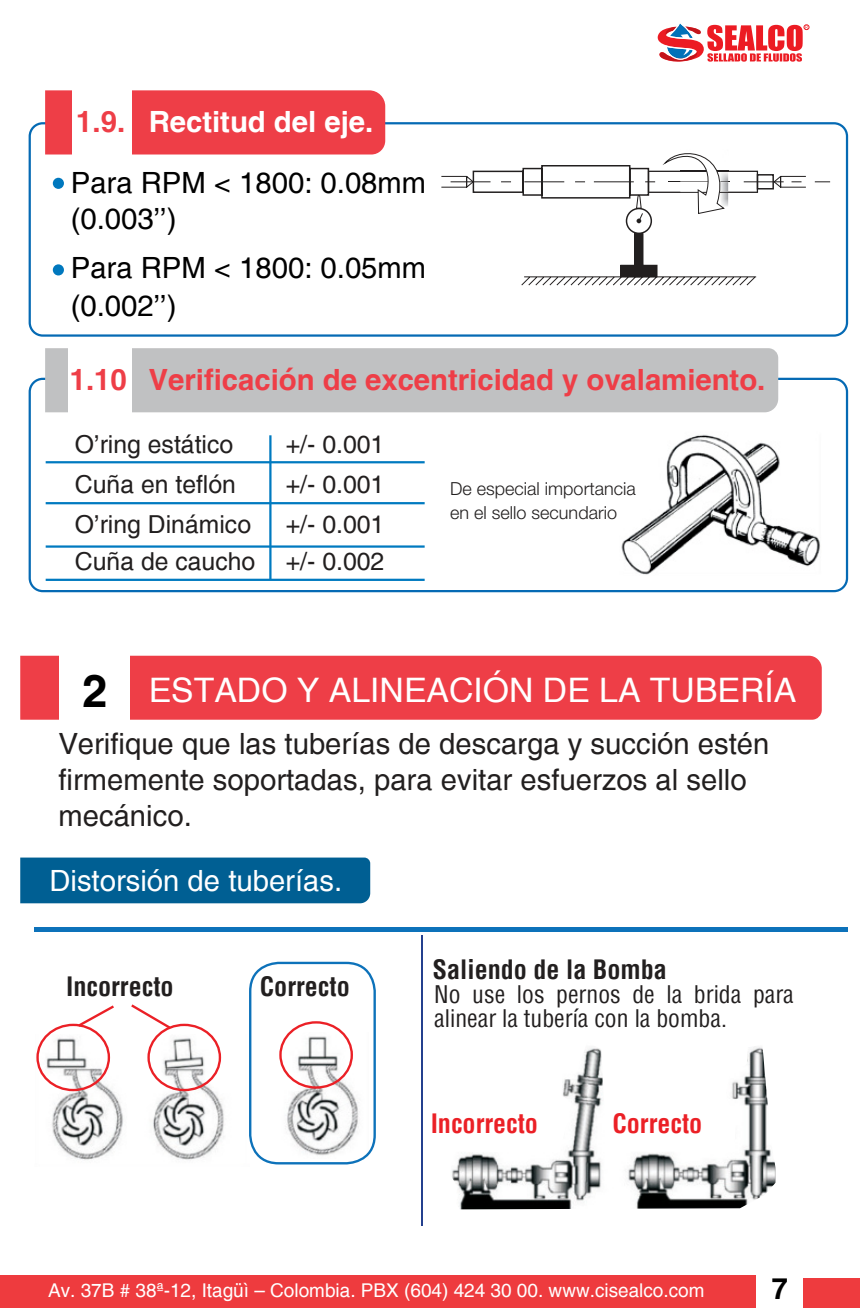
<style>
.page{position:relative;width:860px;height:1308px;background:#fff}
.page>*{position:absolute;margin:0;border:0;box-sizing:border-box;transform-origin:0 0}
.t1{font:33.75px "Helvetica";color:#fff}
.t2{font:condensed 32.4px "Helvetica";letter-spacing:-.03em;color:#221f1f}
.t3{font:29.25px/36px "Helvetica";color:#221f1f}
.t4{font:29.25px/60.3px "Helvetica";color:#000}
.t5{font:700 29.25px "Helvetica";color:#ee3e47}
.t6{font:29.25px "Helvetica";color:#fff}
.t7{font:700 29.25px "Helvetica";color:#000}
.t8{font:700 condensed 26.1px "Helvetica";color:#221f1f}
.t9{font:700 condensed 26.1px "Helvetica";color:#eb2026}
.t10{font:24.75px/39.6px "Helvetica";color:#221f1f}
.t11{font:condensed 23.62px/23.6px "Helvetica";color:#221f1f}
.t12{font:18.9px "Helvetica";color:#fff}
.t13{font:300 18px/24.8px "Helvetica Neue";color:#221f1f}
.s1{font-weight:700;color:#ee3e47}
.s2{font-weight:700;color:#fff}
.s3{font-weight:700;font-size:45px;color:#000}
</style>
<div class="page">
<div style="left:29px;top:122px;width:818px;height:215px;border:2px solid #056ab4;border-radius:13px"></div>
<div style="left:45px;top:90px;width:340px;height:64px;background:#ee3e47"></div>
<div style="left:72px;top:83px;width:59px;height:89px;background:#fff"></div>
<div style="left:53px;top:178px;width:11px;height:11px;background:#0078be;border-radius:50%"></div>
<div style="left:53px;top:264px;width:11px;height:11px;background:#0078be;border-radius:50%"></div>
<svg style="left:814px;top:181px;width:15px;height:1px"></svg>
<div style="left:625px;top:208px;width:26px;height:26px;border:1px solid #221f1f;border-radius:50%"></div>
<div style="left:634px;top:234px;width:8px;height:31px;background:#221f1f"></div>
<div style="left:634px;top:233px;width:9px;height:33px;border:1px solid #221f1f"></div>
<div style="left:620px;top:265px;width:36px;height:12px;background:#221f1f"></div>
<svg style="left:441px;top:153px;width:365px;height:70px"></svg>
<svg style="left:521px;top:276px;width:235px;height:10px"></svg>
<div style="left:29px;top:378px;width:818px;height:214px;border:2px solid #056ab4;border-radius:13px"></div>
<div style="left:45px;top:348px;width:733px;height:64px;background:#c0c1c2"></div>
<div style="left:67px;top:340px;width:64px;height:90px;background:#fff"></div>
<hr style="left:269px;top:435px;width:2px;height:145px;background:#007ac0">
<hr style="left:46px;top:502px;width:378px;height:2px;background:#007ac0">
<hr style="left:46px;top:461px;width:378px;height:2px;background:#007ac0">
<hr style="left:46px;top:545px;width:378px;height:3px;background:#007ac0">
<hr style="left:46px;top:579px;width:378px;height:2px;background:#007ac0">
<img style="left:621px;top:434px;width:199px;height:141px">
<div style="left:20px;top:656px;width:801px;height:64px;background:#ee3e47"></div>
<div style="left:59px;top:651px;width:70px;height:77px;background:#fff"></div>
<div style="left:20px;top:857px;width:350px;height:46px;background:#005f93"></div>
<div style="left:34px;top:927px;width:812px;height:5px;background:#0d72ba"></div>
<hr style="left:421px;top:935px;width:1px;height:290px;background:#24408e">
<img style="left:37px;top:1035px;width:187px;height:125px">
<img style="left:281px;top:1032px;width:87px;height:126px">
<div style="left:36px;top:1024px;width:74px;height:67px;border:2px solid #eb2026;border-radius:50%"></div>
<div style="left:147px;top:1024px;width:74px;height:67px;border:2px solid #eb2026;border-radius:50%"></div>
<div style="left:279px;top:1021px;width:74px;height:68px;border:2px solid #eb2026;border-radius:50%"></div>
<svg style="left:75px;top:1005px;width:39px;height:24px"></svg>
<svg style="left:131px;top:1004px;width:42px;height:27px"></svg>
<div style="left:249px;top:962px;width:127px;height:202px;border:2px solid #0d72ba;border-radius:28px"></div>
<img style="left:452px;top:1046px;width:323px;height:163px">
<div style="left:0;top:1276px;width:755px;height:32px;background:#ee3b3e"></div>
<div style="left:803px;top:1278px;width:56px;height:30px;background:#ee3b3e"></div>
<svg style="left:657px;top:23px;width:151px;height:39px"></svg>
<p class="t4" style="left:71px;top:94px;width:357px"><span class="s1">1.9.</span> <span class="s2">Rectitud del eje.<br></span>Para RPM &lt; 1800: 0.08mm</p>
<p class="t4" style="left:71px;top:196px;width:357px;line-height:49.5px">(0.003’’)<br>Para RPM &lt; 1800: 0.05mm</p>
<p class="t4" style="left:71px;top:278px;width:107px">(0.002’’)</p>
<p class="t2" style="left:194px;top:261px;width:293px">1800: 0.05mm (0.002’’)</p>
<p class="t5" style="left:70px;top:368px;width:696px">1.10 Verificación de excentricidad y ovalamiento.</p>
<p class="t10" style="left:75px;top:427px;width:160px">O’ring estático</p>
<p class="t10" style="left:286px;top:427px;width:100px">+/- 0.001</p>
<p class="t10" style="left:75px;top:467px;width:178px">Cuña en teflón<br>O’ring Dinámico</p>
<p class="t10" style="left:286px;top:467px;width:100px">+/- 0.001</p>
<p class="t10" style="left:75px;top:508px;width:311px;line-height:36.9px;text-align:right">+/- 0.001<br>Cuña de caucho +/- 0.002</p>
<p class="t13" style="left:450px;top:478px;width:187px">De especial importancia en el sello secundario</p>
<p class="t1" style="left:82px;top:677px;width:715px"><span class="s3">2</span> ESTADO Y ALINEACIÓN DE LA TUBERÍA</p>
<p class="t3" style="left:58px;top:729px;width:712px">Verifique que las tuberías de descarga y succión estén firmemente soportadas, para evitar esfuerzos al sello mecánico.</p>
<p class="t6" style="left:49px;top:870px;width:294px">Distorsión de tuberías.</p>
<p class="t8" style="left:66px;top:975px;width:109px">Incorrecto</p>
<p class="t8" style="left:260px;top:975px;width:91px">Correcto</p>
<p class="t8" style="left:432px;top:959px;width:236px">Saliendo de la Bomba</p>
<p class="t11" style="left:434px;top:985px;width:361px">No use los pernos de la brida para alinear la tubería con la bomba.</p>
<p class="t9" style="left:430px;top:1112px;width:109px">Incorrecto</p>
<p class="t9" style="left:612px;top:1112px;width:91px">Correcto</p>
<p class="t12" style="left:48px;top:1283px;width:657px">Av. 37B # 38ª-12, Itagüì – Colombia. PBX (604) 424 30 00. www.cisealco.com</p>
<p class="t7" style="left:771px;top:1277px;width:18px">7</p>
</div>
